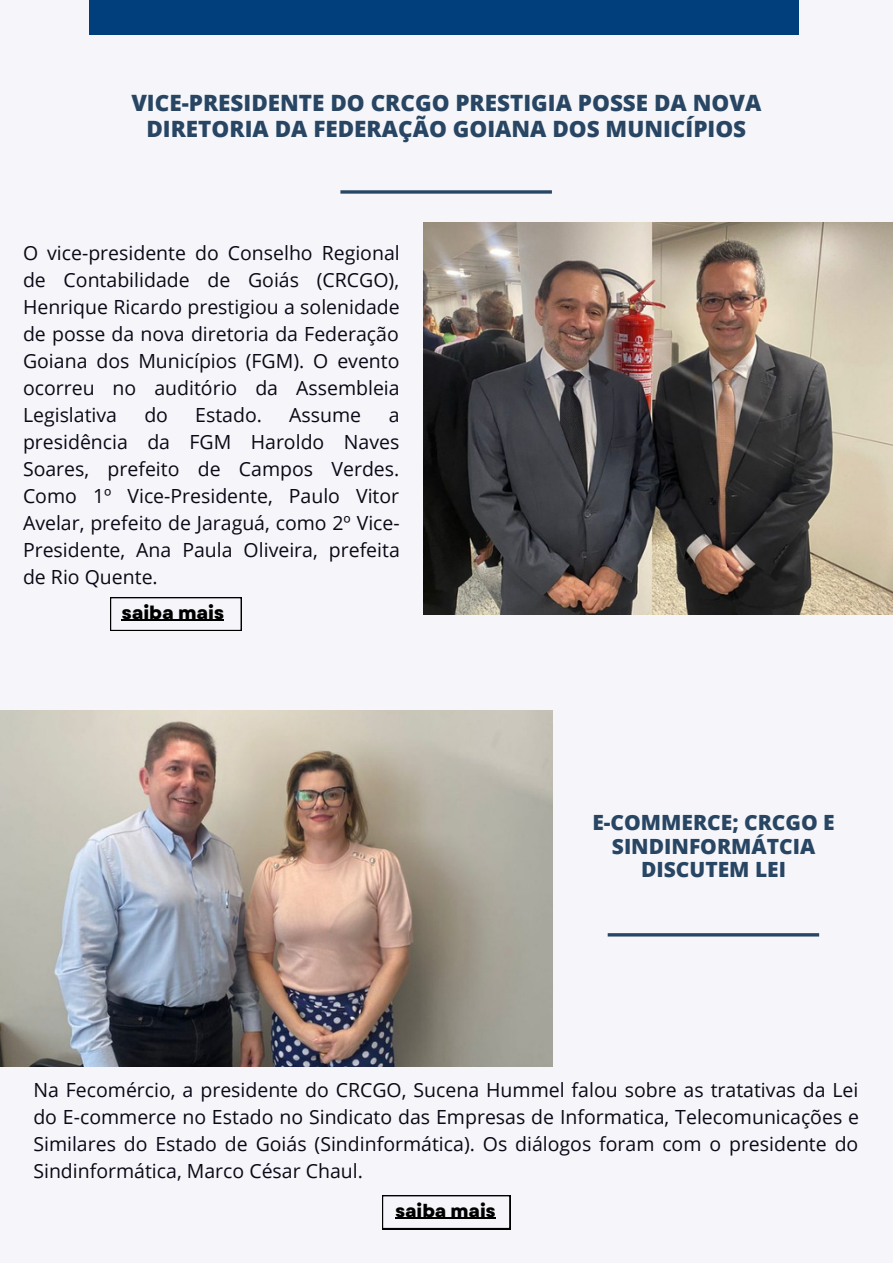
<style>
.page{position:relative;width:893px;height:1264px;background:#fff}
.page>*{position:absolute;margin:0;border:0;box-sizing:border-box;transform-origin:0 0}
.t1{font:800 22.5px/25.8px "Open Sans";color:#284663;text-align:center}
.t2{font:800 21px/23.5px "Open Sans";color:#284663;text-align:center}
.t3{font:19.5px/27px "Open Sans";color:#0a0916;text-align:justify}
.t4{font:800 18.15px "Garet";color:#000}
.t5{font:800 17.7px "Garet";color:#000}
</style>
<div class="page">
<div style="left:0;top:0;width:892px;height:1262px;background:#f6f6fa"></div>
<div style="left:89px;top:0;width:709px;height:34px;background:#003f7b"></div>
<img style="left:424px;top:223px;width:468px;height:391px">
<img style="left:0;top:710px;width:552px;height:355px">
<svg style="left:340px;top:190px;width:212px;height:4px"></svg>
<hr style="left:607px;top:933px;width:212px;height:3px;background:#284663">
<svg style="left:110px;top:597px;width:132px;height:34px"></svg>
<hr style="left:122px;top:620px;width:102px;height:1px;background:#000">
<svg style="left:382px;top:1195px;width:128px;height:33px"></svg>
<hr style="left:395px;top:1217px;width:100px;height:1px;background:#000">
<p class="t1" style="left:131px;top:89px;width:631px">VICE-PRESIDENTE DO CRCGO PRESTIGIA POSSE DA NOVA<br>DIRETORIA DA FEDERAÇÃO GOIANA DOS MUNICÍPIOS</p>
<p class="t3" style="left:23px;top:239px;width:378px">O vice-presidente do Conselho Regional de Contabilidade de Goiás (CRCGO), Henrique Ricardo prestigiou a solenidade de posse da nova diretoria da Federação Goiana dos Municípios (FGM). O evento ocorreu no auditório da Assembleia Legislativa</p>
<p class="t3" style="left:144px;top:401px;width:25px">do</p>
<p class="t3" style="left:195px;top:401px;width:68px">Estado.</p>
<p class="t3" style="left:289px;top:401px;width:73px">Assume</p>
<p class="t3" style="left:23px;top:401px;width:378px;text-indent:365px">a presidência da FGM Haroldo Naves Soares, prefeito de Campos Verdes.<br>Como 1º Vice-Presidente, Paulo Vitor Avelar, prefeito de Jaraguá, como 2º Vice-Presidente, Ana Paula Oliveira, prefeita de Rio Quente.</p>
<p class="t4" style="left:122px;top:599px;width:104px">saiba mais</p>
<p class="t2" style="left:592px;top:810px;width:244px">E-COMMERCE; CRCGO E<br>SINDINFORMÁTCIA<br>DISCUTEM LEI</p>
<p class="t3" style="left:33px;top:1076px;width:827px">Na Fecomércio, a presidente do CRCGO, Sucena Hummel falou sobre as tratativas da Lei do E-commerce no Estado no Sindicato das Empresas de Informatica, Telecomunicações e Similares do Estado de Goiás (Sindinformática). Os diálogos foram com o presidente do Sindinformática, Marco César Chaul.</p>
<p class="t5" style="left:395px;top:1197px;width:102px">saiba mais</p>
</div>
